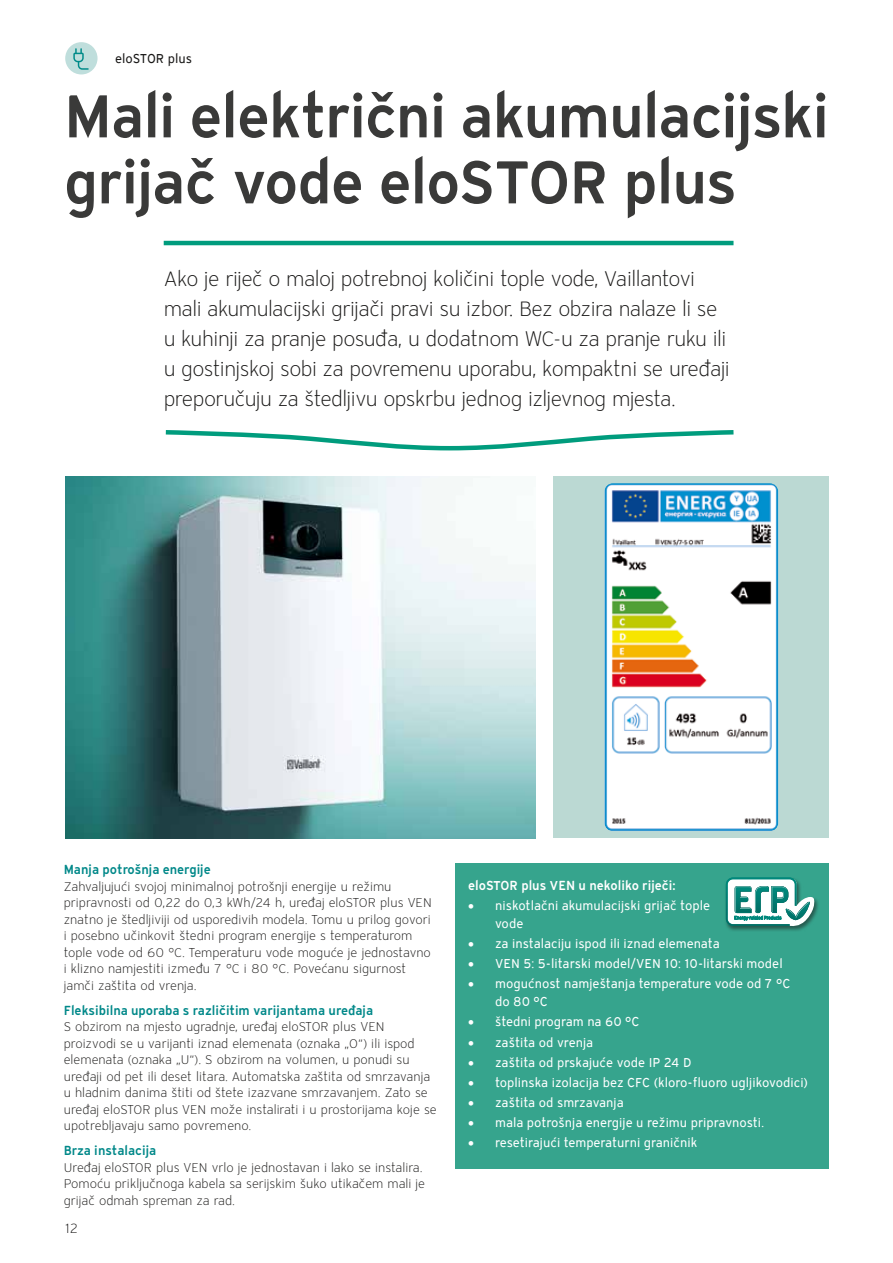
<style>
.page{position:relative;width:893px;height:1263px;background:#fff}
.page>*{position:absolute;margin:0;border:0;box-sizing:border-box;transform-origin:0 0}
.t1{font:60px/66px "Vaillant 13 Demi TID";letter-spacing:-.025em;color:#3a3a39}
.t2{font:21px/30px "Vaillant 13 Light TID";letter-spacing:-.025em;color:#181716}
.t3{font:13.5px "Vaillant 13 Light TID";color:#181716}
.t4{font:12.75px/16.5px "Vaillant 13 Light TID";color:#181716}
.t5{font:12.75px/18px "Vaillant 13 Book ETID";color:#fff}
.t6{font:12.75px "Vaillant 13 Demi TID";color:#008889}
.t7{font:12.75px "Vaillant 13 Demi TID";color:#fff}
.t8{font:12.75px "Vaillant 13 Book ETID";color:#181716}
</style>
<div class="page">
<div style="left:553px;top:476px;width:276px;height:362px;background:#bbd9d3"></div>
<img style="left:65px;top:476px;width:470px;height:362px">
<hr style="left:164px;top:241px;width:569px;height:4px;background:#009c7d">
<svg style="left:165px;top:430px;width:569px;height:21px"></svg>
<img style="left:604px;top:483px;width:174px;height:348px">
<div style="left:455px;top:863px;width:374px;height:305px;background:#36a48d"></div>
<div style="left:724px;top:877px;width:96px;height:55px;background:#181716;opacity:.52"></div>
<svg style="left:726px;top:877px;width:90px;height:50px;background:#86c0b9"></svg>
<div style="left:65px;top:42px;width:33px;height:32px;background:#bfdedc;border-radius:50%"></div>
<svg style="left:73px;top:48px;width:16px;height:22px"></svg>
<p class="t8" style="left:115px;top:51px;width:78px">eloSTOR plus</p>
<h1 class="t1" style="left:64px;top:81px;width:767px">Mali električni akumulacijski grijač vode eloSTOR plus</h1>
<p class="t2" style="left:164px;top:263px;width:568px">Ako je riječ o maloj potrebnoj količini tople vode, Vaillantovi mali akumulacijski grijači pravi su izbor. Bez obzira nalaze li se u kuhinji za pranje posuđa, u dodatnom WC-u za pranje ruku ili u gostinjskoj sobi za povremenu uporabu, kompaktni se uređaji preporučuju za štedljivu opskrbu jednog izljevnog mjesta.</p>
<p class="t6" style="left:64px;top:861px;width:149px">Manja potrošnja energije</p>
<p class="t4" style="left:64px;top:878px;width:369px">Zahvaljujući svojoj minimalnoj potrošnji energije u režimu pripravnosti od 0,22 do 0,3 kWh/24 h, uređaj eloSTOR plus VEN znatno je štedljiviji od usporedivih modela. Tomu u prilog govori i posebno učinkovit štedni program energije s temperaturom tople vode od 60 °C. Temperaturu vode moguće je jednostavno i klizno namjestiti između 7 °C i 80 °C. Povećanu sigurnost jamči zaštita od vrenja.</p>
<p class="t6" style="left:64px;top:1001px;width:311px">Fleksibilna uporaba s različitim varijantama uređaja</p>
<p class="t4" style="left:64px;top:1018px;width:374px">S obzirom na mjesto ugradnje, uređaj eloSTOR plus VEN proizvodi se u varijanti iznad elemenata (oznaka „O“) ili ispod elemenata (oznaka „U“). S obzirom na volumen, u ponudi su uređaji od pet ili deset litara. Automatska zaštita od smrzavanja u hladnim danima štiti od štete izazvane smrzavanjem. Zato se uređaj eloSTOR plus VEN može instalirati i u prostorijama koje se upotrebljavaju samo povremeno.</p>
<p class="t6" style="left:64px;top:1142px;width:94px">Brza instalacija</p>
<p class="t4" style="left:64px;top:1159px;width:363px">Uređaj eloSTOR plus VEN vrlo je jednostavan i lako se instalira.<br>Pomoću priključnoga kabela sa serijskim šuko utikačem mali je grijač odmah spreman za rad.</p>
<p class="t3" style="left:65px;top:1220px;width:15px">12</p>
<p class="t7" style="left:468px;top:876px;width:209px">eloSTOR plus VEN u nekoliko riječi:</p>
<p class="t5" style="left:495px;top:896px;width:217px;text-indent:-27px">• niskotlačni akumulacijski grijač tople vode</p>
<p class="t5" style="left:468px;top:934px;width:253px">• za instalaciju ispod ili iznad elemenata</p>
<p class="t5" style="left:468px;top:954px;width:316px">• VEN 5: 5-litarski model/VEN 10: 10-litarski model</p>
<p class="t5" style="left:495px;top:974px;width:297px;text-indent:-27px">• mogućnost namještanja temperature vode od 7 °C do 80 °C</p>
<p class="t5" style="left:468px;top:1013px;width:173px">• štedni program na 60 °C</p>
<p class="t5" style="left:468px;top:1033px;width:127px">• zaštita od vrenja</p>
<p class="t5" style="left:468px;top:1053px;width:225px">• zaštita od prskajuće vode IP 24 D</p>
<p class="t5" style="left:468px;top:1073px;width:341px">• toplinska izolacija bez CFC (kloro-fluoro ugljikovodici)</p>
<p class="t5" style="left:468px;top:1093px;width:157px">• zaštita od smrzavanja</p>
<p class="t5" style="left:468px;top:1113px;width:298px">• mala potrošnja energije u režimu pripravnosti.</p>
<p class="t5" style="left:468px;top:1133px;width:231px">• resetirajući temperaturni graničnik</p>
</div>
